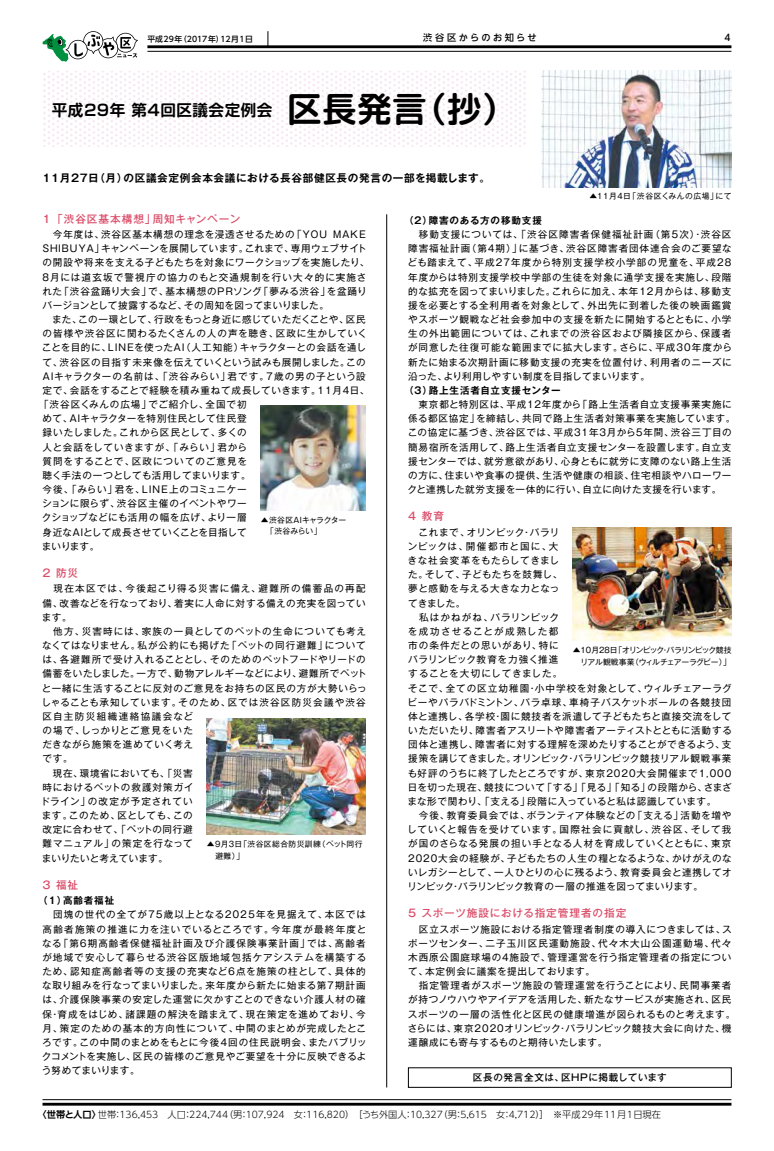
<style>
.page{position:relative;width:774px;height:1151px;background:#fff}
.page>*{position:absolute;margin:0;border:0;box-sizing:border-box;transform-origin:0 0}
.t1{font:700 15.6px "Soft Go Std De";letter-spacing:.03em;color:#000}
.t2{font:500 10.6px "Gothic MB101 Pr 6";letter-spacing:.09em;color:#db4e6a}
.t3{font:700 10.6px "Gothic MB101 Pr 6 De";letter-spacing:.06em;color:#000}
.t4{font:9.6px/14.2px "Gothic MB101 Pr 6";letter-spacing:.065em;color:#000}
.t5{font:9.6px "Gothic MB101 Pr 6";letter-spacing:.02em;color:#000}
.t6{font:9.6px "Gothic MB101 Pr 6";letter-spacing:.045em;color:#000}
.t7{font:9.6px "Gothic MB101 Pr 6";letter-spacing:.09em;color:#000}
.t8{font:700 9.6px "Gothic MB101 Pr 6 De";letter-spacing:.09em;color:#000}
.t9{font:9.6px "Gothic MB101 Pr 6";letter-spacing:.01em;color:#000}
.t10{font:9.6px "Gothic MB101 Pr 6";letter-spacing:.035em;color:#000}
.t11{font:9.6px "Gothic MB101 Pr 6";letter-spacing:.115em;color:#000}
.t12{font:9.6px "Gothic MB101 Pr 6";letter-spacing:.015em;color:#000}
.t13{font:9.6px "Gothic MB101 Pr 6";color:#000}
.t14{font:9.6px "Gothic MB101 Pr 6";letter-spacing:.005em;color:#000}
.t15{font:9.6px "Gothic MB101 Pr 6";letter-spacing:.04em;color:#000}
.t16{font:9.6px "Gothic MB101 Pr 6";letter-spacing:.1em;color:#000}
.t17{font:500 9.6px "Gothic MB101 Pr 6";letter-spacing:.07em;color:#000}
.t18{font:300 9.2px "UD Shin Go NT Pro";color:#000}
.t19{font:500 9.2px "UD Shin Go NT Pro";letter-spacing:.265em;color:#000}
.t20{font:7.8px/11.3px "Gothic MB101 Pr 6";letter-spacing:-.065em;color:#000;text-align:right}
.t21{font:7.8px/11.3px "Gothic MB101 Pr 6";letter-spacing:.05em;color:#000}
.t22{font:7.8px/11.3px "Gothic MB101 Pr 6";color:#000}
.t23{font:7.8px "Gothic MB101 Pr 6";letter-spacing:.07em;color:#000}
.t24{font:500 7.8px "UD Shin Go NT Pro";letter-spacing:.035em;color:#000}
.s1{font-size:34px}
.s2{font-family:"UD Shin Go NT Pro De";font-weight:700}
</style>
<div class="page">
<hr style="left:147px;top:45px;width:584px;height:3px;background:#000">
<hr style="left:147px;top:51px;width:584px;height:1px;background:#000">
<svg style="left:268px;top:31px;width:1px;height:15px"></svg>
<hr style="left:43px;top:1103px;width:688px;height:3px;background:#000">
<hr style="left:43px;top:1099px;width:688px;height:1px;background:#000">
<svg style="left:43px;top:31px;width:95px;height:31px"></svg>
<svg style="left:43px;top:71px;width:483px;height:76px"></svg>
<hr style="left:386px;top:214px;width:1px;height:873px;background:#000">
<img style="left:541px;top:71px;width:190px;height:116px">
<img style="left:207px;top:719px;width:159px;height:116px">
<img style="left:261px;top:405px;width:105px;height:105px">
<img style="left:573px;top:527px;width:158px;height:114px">
<p class="t24" style="left:147px;top:32px;width:107px">平成29年（2017年）12月1日</p>
<p class="t19" style="left:423px;top:30px;width:115px">渋谷区からのお知らせ</p>
<p class="t19" style="left:724px;top:30px;width:8px">4</p>
<h1 class="t1" style="left:52px;top:99px;width:466px">平成29年 第4回区議会定例会 <span class="s1">区長発言（抄）</span></h1>
<p class="t3" style="left:43px;top:169px;width:449px">11月27日（月）の区議会定例会本会議における長谷部健区長の発言の一部を掲載します。</p>
<p class="t23" style="left:589px;top:189px;width:144px">▲11月4日「渋谷区くみんの広場」にて</p>
<p class="t2" style="left:43px;top:210px;width:199px">1 「渋谷区基本構想」周知キャンペーン</p>
<p class="t4" style="left:43px;top:227px;width:326px">　今年度は、渋谷区基本構想の理念を浸透させるための「ＹＯＵ ＭＡＫＥ</p>
<p class="t5" style="left:41px;top:241px;width:327px">ＳＨＩＢＵＹＡ」キャンペーンを展開しています。これまで、専用ウェブサイト</p>
<p class="t6" style="left:42px;top:255px;width:329px">の開設や将来を支える子どもたちを対象にワークショップを実施したり、</p>
<p class="t11" style="left:43px;top:269px;width:325px">8月には道玄坂で警視庁の協力のもと交通規制を行い大々的に実施さ</p>
<p class="t4" style="left:42px;top:283px;width:326px">れた「渋谷盆踊り大会」で、基本構想のＰＲソング「夢みる渋谷」を盆踊り</p>
<p class="t12" style="left:43px;top:297px;width:288px">バージョンとして披露するなど、その周知を図ってまいりました。</p>
<p class="t10" style="left:43px;top:311px;width:325px">　また、この一環として、行政をもっと身近に感じていただくことや、区民</p>
<p class="t7" style="left:42px;top:326px;width:326px">の皆様や渋谷区に関わるたくさんの人の声を聴き、区政に生かしていく</p>
<p class="t9" style="left:42px;top:340px;width:326px">ことを目的に、ＬＩＮＥを使ったＡＩ（人工知能）キャラクターとの会話を通し</p>
<p class="t4" style="left:42px;top:354px;width:325px">て、渋谷区の目指す未来像を伝えていくという試みも展開しました。この</p>
<p class="t4" style="left:41px;top:368px;width:326px">ＡＩキャラクターの名前は、「渋谷みらい」君です。７歳の男の子という設</p>
<p class="t4" style="left:43px;top:382px;width:328px">定で、会話をすることで経験を積み重ねて成長していきます。11月4日、</p>
<p class="t7" style="left:39px;top:396px;width:209px">「渋谷区くみんの広場」でご紹介し、全国で初</p>
<p class="t5" style="left:42px;top:411px;width:206px">めて、ＡＩキャラクターを特別住民として住民登</p>
<p class="t4" style="left:43px;top:425px;width:206px">録いたしました。これから区民として、多くの</p>
<p class="t4" style="left:43px;top:439px;width:206px">人と会話をしていきますが、「みらい」君から</p>
<p class="t16" style="left:43px;top:453px;width:206px">質問をすることで、区政についてのご意見を</p>
<p class="t15" style="left:43px;top:467px;width:210px">聴く手法の一つとしても活用してまいります。</p>
<p class="t13" style="left:43px;top:481px;width:206px">今後、「みらい」君を、ＬＩＮＥ上のコミュニケー</p>
<p class="t4" style="left:42px;top:496px;width:206px">ションに限らず、渋谷区主催のイベントやワー</p>
<p class="t6" style="left:42px;top:510px;width:206px">クショップなどにも活用の幅を広げ、より一層</p>
<p class="t14" style="left:42px;top:524px;width:206px">身近なＡＩとして成長させていくことを目指して</p>
<p class="t4" style="left:42px;top:538px;width:59px">まいります。</p>
<p class="t2" style="left:43px;top:564px;width:37px">2 防災</p>
<p class="t4" style="left:40px;top:581px;width:328px">　現在本区では、今後起こり得る災害に備え、避難所の備蓄品の再配備、改善などを行なっており、着実に人命に対する備えの充実を図っています。<br>　他方、災害時には、家族の一員としてのペットの生命についても考えなくてはなりません。私が公約にも掲げた「ペットの同行避難」については、各避難所で受け入れることとし、そのためのペットフードやリードの備蓄をいたしました。一方で、動物アレルギーなどにより、避難所でペットと一緒に生活することに反対のご意見をお持ちの区民の方が大勢いらっしゃることも承知しています。そのため、区では渋谷区防災会議や渋谷区自主防災組織連絡協議会など<br>の場で、しっかりとご意見をいた<br>だきながら施策を進めていく考え<br>です。<br>　現在、環境省においても、「災害<br>時におけるペットの救護対策ガイ<br>ドライン」の改定が予定されてい<br>ます。このため、区としても、この<br>改定に合わせて、「ペットの同行避<br>難マニュアル」の策定を行なって<br>まいりたいと考えています。</p>
<p class="t2" style="left:43px;top:876px;width:37px">3 福祉</p>
<p class="t8" style="left:38px;top:893px;width:78px">（１）高齢者福祉</p>
<p class="t4" style="left:42px;top:907px;width:326px;text-align:justify">　団塊の世代の全てが７５歳以上となる２０２５年を見据えて、本区では高齢者施策の推進に力を注いでいるところです。今年度が最終年度となる「第６期高齢者保健福祉計画及び介護保険事業計画」では、高齢者が地域で安心して暮らせる渋谷区版地域包括ケアシステムを構築するため、認知症高齢者等の支援の充実など６点を施策の柱として、具体的な取り組みを行なってまいりました。来年度から新たに始まる第７期計画は、介護保険事業の安定した運営に欠かすことのできない介護人材の確保・育成をはじめ、諸課題の解決を踏まえて、現在策定を進めており、今月、策定のための基本的方向性について、中間のまとめが完成したところです。この中間のまとめをもとに今後４回の住民説明会、またパブリックコメントを実施し、区民の皆様のご意見やご要望を十分に反映できるよう努めてまいります。</p>
<p class="t22" style="left:261px;top:514px;width:87px">▲渋谷区AIキャラクター　「渋谷みらい」</p>
<p class="t21" style="left:215px;top:838px;width:149px;text-indent:-9px">▲9月3日「渋谷区総合防災訓練（ペット同行避難）」</p>
<p class="t8" style="left:404px;top:212px;width:139px">（２）障害のある方の移動支援</p>
<p class="t4" style="left:408px;top:227px;width:326px;text-align:justify">　移動支援については、「渋谷区障害者保健福祉計画（第５次）・渋谷区障害福祉計画（第４期）」に基づき、渋谷区障害者団体連合会のご要望なども踏まえて、平成27年度から特別支援学校小学部の児童を、平成28年度からは特別支援学校中学部の生徒を対象に通学支援を実施し、段階的な拡充を図ってまいりました。これらに加え、本年12月からは、移動支援を必要とする全利用者を対象として、外出先に到着した後の映画鑑賞やスポーツ観戦など社会参加中の支援を新たに開始するとともに、小学生の外出範囲については、これまでの渋谷区および隣接区から、保護者が同意した往復可能な範囲までに拡大します。さらに、平成30年度から新たに始まる次期計画に移動支援の充実を位置付け、利用者のニーズに沿った、より利用しやすい制度を目指してまいります。</p>
<p class="t8" style="left:404px;top:382px;width:158px">（３）路上生活者自立支援センター</p>
<p class="t4" style="left:408px;top:397px;width:329px">　東京都と特別区は、平成12年度から「路上生活者自立支援事業実施に係る都区協定」を締結し、共同で路上生活者対策事業を実施しています。この協定に基づき、渋谷区では、平成31年3月から５年間、渋谷三丁目の簡易宿所を活用して、路上生活者自立支援センターを設置します。自立支援センターでは、就労意欲があり、心身ともに就労に支障のない路上生活の方に、住まいや食事の提供、生活や健康の相談、住宅相談やハローワークと連携した就労支援を一体的に行い、自立に向けた支援を行います。</p>
<p class="t2" style="left:408px;top:507px;width:37px">4 教育</p>
<p class="t4" style="left:407px;top:524px;width:326px">　これまで、オリンピック・パラリ<br>ンピックは、開催都市と国に、大<br>きな社会変革をもたらしてきまし<br>た。そして、子どもたちを鼓舞し、<br>夢と感動を与える大きな力となっ<br>てきました。<br>　私はかねがね、パラリンピック<br>を成功させることが成熟した都<br>市の条件だとの思いがあり、特に<br>パラリンピック教育を力強く推進<br>することを大切にしてきました。<br>そこで、全ての区立幼稚園・小中学校を対象として、ウィルチェアーラグビーやパラバドミントン、パラ卓球、車椅子バスケットボールの各競技団体と連携し、各学校・園に競技者を派遣して子どもたちと直接交流をしていただいたり、障害者アスリートや障害者アーティストとともに活動する団体と連携し、障害者に対する理解を深めたりすることができるよう、支援策を講じてきました。オリンピック・パラリンピック競技リアル観戦事業も好評のうちに終了したところですが、東京2020大会開催まで1,000日を切った現在、競技について「する」「見る」「知る」の段階から、さまざまな形で関わり、「支える」段階に入っていると私は認識しています。<br>　今後、教育委員会では、ボランティア体験などの「支える」活動を増やしていくと報告を受けています。国際社会に貢献し、渋谷区、そして我が国のさらなる発展の担い手となる人材を育成していくとともに、東京<br>2020大会の経験が、子どもたちの人生の糧となるような、かけがえのないレガシーとして、一人ひとりの心に残るよう、教育委員会と連携してオリンピック・パラリンピック教育の一層の推進を図ってまいります。</p>
<p class="t2" style="left:408px;top:904px;width:220px">5 スポーツ施設における指定管理者の指定</p>
<p class="t4" style="left:408px;top:921px;width:329px">　区立スポーツ施設における指定管理者制度の導入につきましては、スポーツセンター、二子玉川区民運動施設、代々木大山公園運動場、代々木西原公園庭球場の4施設で、管理運営を行う指定管理者の指定について、本定例会に議案を提出しております。<br>　指定管理者がスポーツ施設の管理運営を行うことにより、民間事業者が持つノウハウやアイデアを活用した、新たなサービスが実施され、区民スポーツの一層の活性化と区民の健康増進が図られるものと考えます。さらには、東京2020オリンピック・パラリンピック競技大会に向けた、機運醸成にも寄与するものと期待いたします。</p>
<p class="t20" style="left:573px;top:644px;width:160px">▲10月28日「オリンピック・パラリンピック競技リアル観戦事業（ウィルチェアーラグビー）」</p>
<p class="t17" style="left:473px;top:1069px;width:195px">区長の発言全文は、区HPに掲載しています</p>
<p class="t18" style="left:38px;top:1107px;width:625px"><span class="s2">〈世帯と人口〉</span>世帯：136,453　人口：224,744（男：107,924　女：116,820）　［うち外国人：10,327（男：5,615　女：4,712）］　※平成29年11月1日現在</p>
</div>
